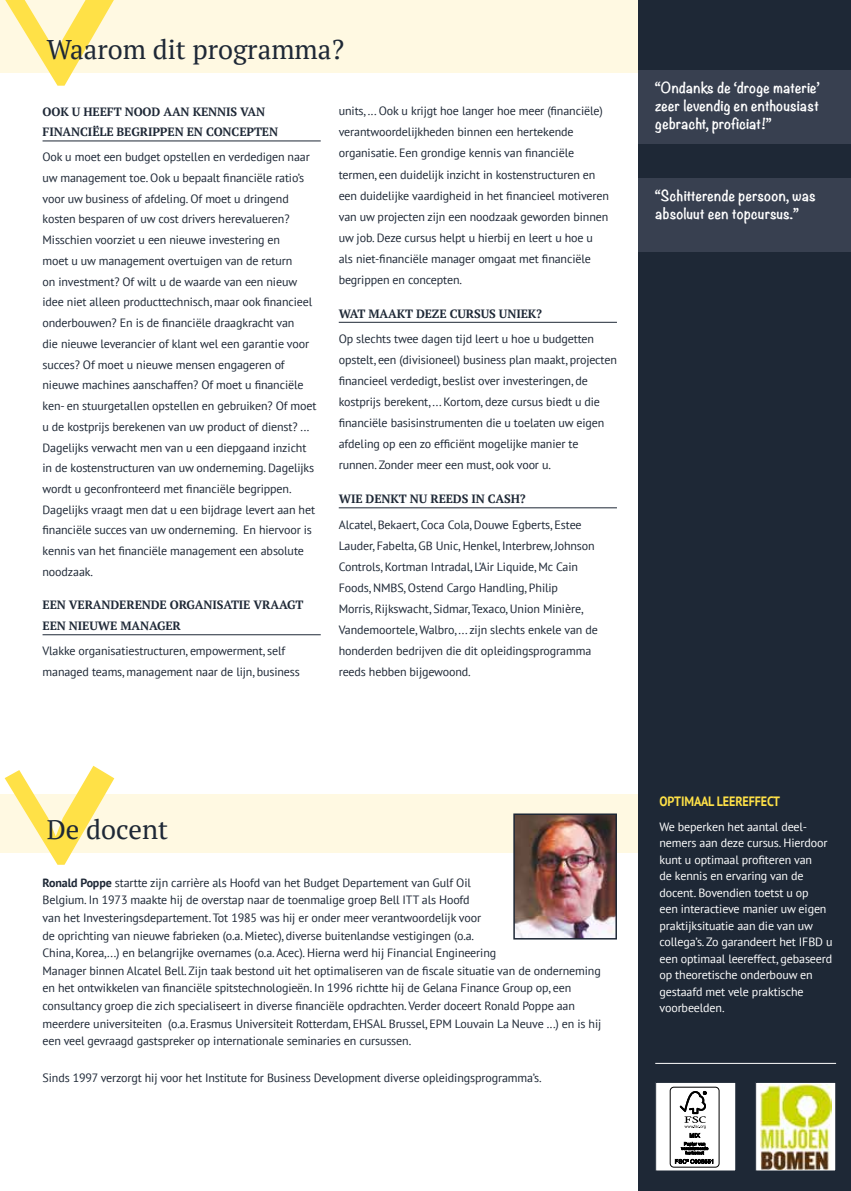
<style>
.page{position:relative;width:851px;height:1191px;background:#fff}
.page>*{position:absolute;margin:0;border:0;box-sizing:border-box;transform-origin:0 0}
.t1{font:700 225px "PT Serif";color:#ffe147}
.t2{font:27px "PT Serif";color:#1e2836}
.t3{font:700 13.5px/18px "Noteworthy";letter-spacing:.02em;color:#fff;text-align:justify}
.t4{font:700 13.5px "PT Sans";letter-spacing:-.01em;color:#ffe147;scale:.9 1}
.t5{font:12px/20.7px "PT Sans";letter-spacing:-.01em;color:#1e2836}
.t6{font:12px/16.5px "PT Sans";letter-spacing:-.01em;color:#fff}
.t7{font:700 12px/20.7px "PT Serif";letter-spacing:-.01em;color:#1e2836}
.s1{font-weight:700}
</style>
<div class="page">
<div style="left:0;top:794px;width:655px;height:59px;background:#fff9e2"></div>
<div style="left:0;top:0;width:657px;height:72px;background:#fff9e2"></div>
<div style="left:638px;top:0;width:212px;height:1191px;background:#1e2836"></div>
<hr style="left:43px;top:141px;width:278px;height:1px;background:#1e2836">
<hr style="left:43px;top:634px;width:278px;height:1px;background:#1e2836">
<hr style="left:339px;top:322px;width:278px;height:1px;background:#1e2836">
<hr style="left:339px;top:507px;width:278px;height:1px;background:#1e2836">
<img style="left:516px;top:816px;width:98px;height:120px">
<div style="left:513px;top:813px;width:104px;height:126px;border:2px solid #1e2836"></div>
<div style="left:655px;top:1082px;width:80px;height:89px;background:#fff"></div>
<div style="left:669px;top:1087px;width:50px;height:80px;border:1px solid #000;border-radius:4px"></div>
<svg style="left:675px;top:1091px;width:38px;height:72px"></svg>
<div style="left:655px;top:1082px;width:81px;height:89px;border:1px solid #1e2836"></div>
<hr style="left:655px;top:1063px;width:181px;height:1px;background:#fff">
<div style="left:638px;top:70px;width:212px;height:74px;background:#384050"></div>
<div style="left:755px;top:1082px;width:80px;height:89px;background:#fff"></div>
<img style="left:760px;top:1084px;width:71px;height:85px">
<div style="left:755px;top:1082px;width:81px;height:89px;border:1px solid #1e2836"></div>
<div style="left:638px;top:179px;width:212px;height:73px;background:#384050"></div>
<h1 class="t1" style="left:209px;top:-30px;width:129px;rotate:90deg">&gt;</h1>
<h2 class="t2" style="left:47px;top:32px;width:299px">Waarom dit programma?</h2>
<p class="t7" style="left:43px;top:101px;width:237px">OOK U HEEFT NOOD AAN KENNIS VAN<br>FINANCIËLE BEGRIPPEN EN CONCEPTEN</p>
<p class="t5" style="left:43px;top:146px;width:275px">Ook u moet een budget opstellen en verdedigen naar uw management toe. Ook u bepaalt financiële ratio’s voor uw business of afdeling. Of moet u dringend kosten besparen of uw cost drivers herevalueren?<br>Misschien voorziet u een nieuwe investering en<br>moet u uw management overtuigen van de return<br>on investment? Of wilt u de waarde van een nieuw idee niet alleen producttechnisch, maar ook financieel onderbouwen? En is de financiële draagkracht van<br>die nieuwe leverancier of klant wel een garantie voor succes? Of moet u nieuwe mensen engageren of nieuwe machines aanschaffen? Of moet u financiële ken- en stuurgetallen opstellen en gebruiken? Of moet u de kostprijs berekenen van uw product of dienst? ...<br>Dagelijks verwacht men van u een diepgaand inzicht in de kostenstructuren van uw onderneming. Dagelijks wordt u geconfronteerd met financiële begrippen.<br>Dagelijks vraagt men dat u een bijdrage levert aan het financiële succes van uw onderneming. En hiervoor is kennis van het financiële management een absolute noodzaak.</p>
<p class="t7" style="left:43px;top:594px;width:262px">EEN VERANDERENDE ORGANISATIE VRAAGT<br>EEN NIEUWE MANAGER</p>
<p class="t5" style="left:43px;top:640px;width:259px">Vlakke organisatiestructuren, empowerment, self managed teams, management naar de lijn, business</p>
<p class="t5" style="left:339px;top:100px;width:272px">units, ... Ook u krijgt hoe langer hoe meer (financiële) verantwoordelijkheden binnen een hertekende organisatie. Een grondige kennis van financiële termen, een duidelijk inzicht in kostenstructuren en een duidelijke vaardigheid in het financieel motiveren van uw projecten zijn een noodzaak geworden binnen uw job. Deze cursus helpt u hierbij en leert u hoe u als niet-financiële manager omgaat met financiële begrippen en concepten.</p>
<p class="t7" style="left:339px;top:303px;width:205px">WAT MAAKT DEZE CURSUS UNIEK?</p>
<p class="t5" style="left:339px;top:328px;width:280px">Op slechts twee dagen tijd leert u hoe u budgetten opstelt, een (divisioneel) business plan maakt, projecten financieel verdedigt, beslist over investeringen, de kostprijs berekent, ... Kortom, deze cursus biedt u die financiële basisinstrumenten die u toelaten uw eigen afdeling op een zo efficiënt mogelijke manier te runnen. Zonder meer een must, ook voor u.</p>
<p class="t7" style="left:339px;top:488px;width:188px">WIE DENKT NU REEDS IN CASH?</p>
<p class="t5" style="left:339px;top:513px;width:260px">Alcatel, Bekaert, Coca Cola, Douwe Egberts, Estee Lauder, Fabelta, GB Unic, Henkel, Interbrew, Johnson Controls, Kortman Intradal, L’Air Liquide, Mc Cain Foods, NMBS, Ostend Cargo Handling, Philip<br>Morris, Rijkswacht, Sidmar, Texaco, Union Minière, Vandemoortele, Walbro, ... zijn slechts enkele van de honderden bedrijven die dit opleidingsprogramma reeds hebben bijgewoond.</p>
<h1 class="t1" style="left:209px;top:749px;width:129px;rotate:90deg">&gt;</h1>
<h2 class="t2" style="left:47px;top:811px;width:123px">De docent</h2>
<p class="t5" style="left:43px;top:873px;width:560px;line-height:17.5px"><span class="s1">Ronald Poppe</span> startte zijn carrière als Hoofd van het Budget Departement van Gulf Oil<br>Belgium. In 1973 maakte hij de overstap naar de toenmalige groep Bell ITT als Hoofd<br>van het Investeringsdepartement. Tot 1985 was hij er onder meer verantwoordelijk voor<br>de oprichting van nieuwe fabrieken (o.a. Mietec), diverse buitenlandse vestigingen (o.a.<br>China, Korea,...) en belangrijke overnames (o.a. Acec). Hierna werd hij Financial Engineering<br>Manager binnen Alcatel Bell. Zijn taak bestond uit het optimaliseren van de fiscale situatie van de onderneming en het ontwikkelen van financiële spitstechnologieën. In 1996 richtte hij de Gelana Finance Group op, een consultancy groep die zich specialiseert in diverse financiële opdrachten. Verder doceert Ronald Poppe aan meerdere universiteiten (o.a. Erasmus Universiteit Rotterdam, EHSAL Brussel, EPM Louvain La Neuve ...) en is hij een veel gevraagd gastspreker op internationale seminaries en cursussen.</p>
<p class="t5" style="left:43px;top:1067px;width:500px">Sinds 1997 verzorgt hij voor het Institute for Business Development diverse opleidingsprogramma’s.</p>
<p class="t3" style="left:655px;top:78px;width:166px">“Ondanks de ‘droge materie’ zeer levendig en enthousiast gebracht, proficiat!”</p>
<p class="t3" style="left:655px;top:187px;width:162px">“Schitterende persoon, was absoluut een topcursus.”</p>
<p class="t4" style="left:659px;top:792px;width:135px">OPTIMAAL LEEREFFECT</p>
<p class="t6" style="left:659px;top:818px;width:174px">We beperken het aantal deel&shy;nemers aan deze cursus. Hierdoor kunt u optimaal profiteren van<br>de kennis en ervaring van de docent. Bovendien toetst u op<br>een interactieve manier uw eigen praktijksituatie aan die van uw collega’s. Zo garandeert het IFBD u een optimaal leereffect, gebaseerd op theoretische onderbouw en gestaafd met vele praktische voorbeelden.</p>
</div>
